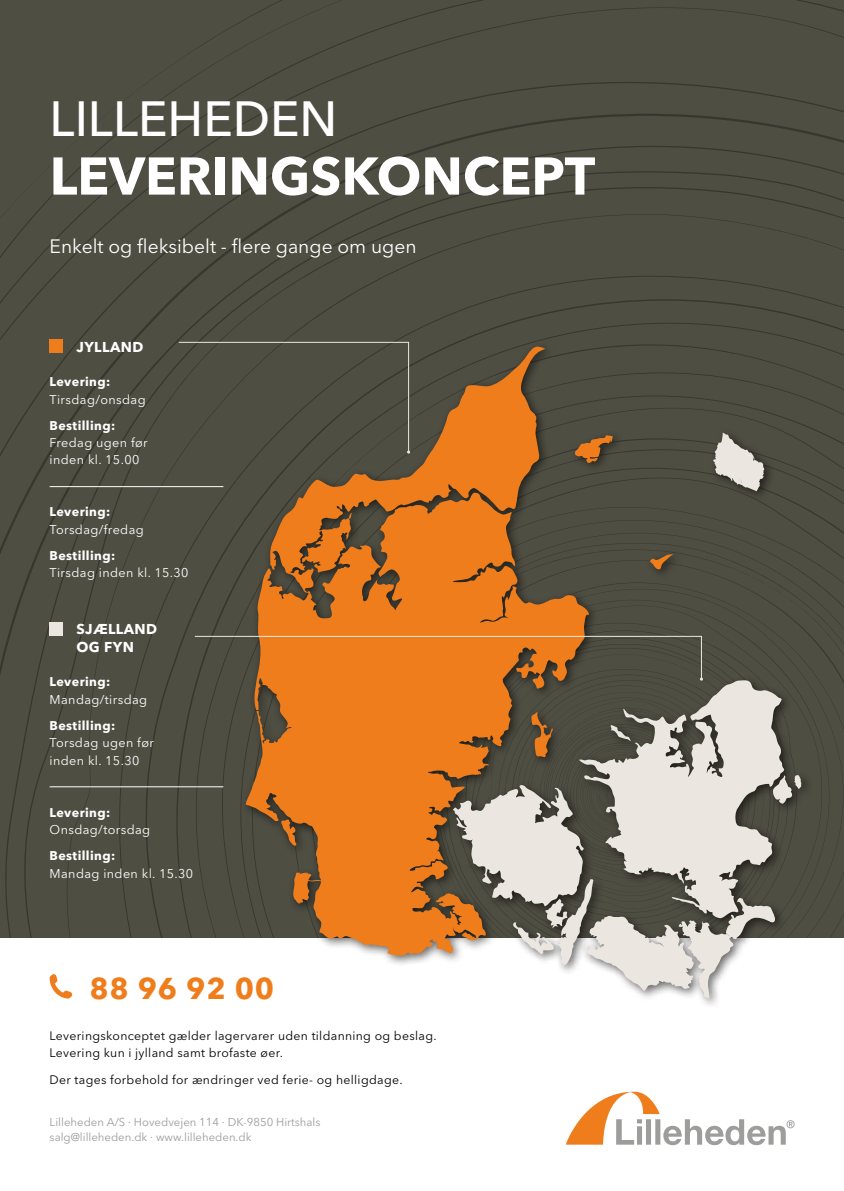
<style>
.page{position:relative;width:844px;height:1191px;background:#fff}
.page>*{position:absolute;margin:0;border:0;box-sizing:border-box;transform-origin:0 0}
.t1{font:700 52.5px "Avenir Next LT Pro";color:#fff}
.t2{font:500 49px "Avenir Next LT Pro";color:#fff}
.t3{font:700 29.93px "Avenir Next LT Pro";letter-spacing:.025em;color:#ef7d1b}
.t4{font:19.25px "Avenir Next LT Pro";color:#fff}
.t5{font:700 14.17px/17.3px "Avenir Next LT Pro";letter-spacing:.03em;color:#fff}
.t6{font:12.6px/17.3px "Avenir Next LT Pro";letter-spacing:.03em;color:#fff}
.t7{font:700 12.6px "Avenir Next LT Pro";letter-spacing:.03em;color:#fff}
.t8{font:12.25px/17.5px "Avenir Next LT Pro";letter-spacing:.025em;color:#000}
.t9{font:11.38px/15.8px "Avenir Next LT Pro";color:#9d9d9c}
</style>
<div class="page">
<svg style="left:566px;top:1091px;width:228px;height:54px"></svg>
<div style="left:0;top:7px;width:843px;height:931px;background:#4f4e43"></div>
<div style="left:241px;top:341px;width:572px;height:668px;background:#000;opacity:.6"></div>
<svg style="left:574px;top:434px;width:39px;height:29px"></svg>
<svg style="left:648px;top:554px;width:27px;height:17px"></svg>
<svg style="left:244px;top:492px;width:346px;height:464px;background:#bf712c"></svg>
<svg style="left:270px;top:345px;width:275px;height:250px;background:#a66529"></svg>
<svg style="left:280px;top:819px;width:18px;height:26px"></svg>
<svg style="left:577px;top:679px;width:207px;height:18px;background:#67665c"></svg>
<svg style="left:435px;top:697px;width:366px;height:302px;background:#aca294"></svg>
<svg style="left:712px;top:432px;width:52px;height:59px;background:#9e9c93"></svg>
<hr style="left:50px;top:786px;width:173px;height:1px;background:#fff">
<div style="left:50px;top:622px;width:13px;height:13px;background:#ebe7e0"></div>
<svg style="left:49px;top:974px;width:24px;height:24px"></svg>
<hr style="left:50px;top:486px;width:173px;height:1px;background:#fff">
<div style="left:50px;top:339px;width:13px;height:14px;background:#ef7d1b"></div>
<div style="left:178px;top:341px;width:232px;height:112px;background:#4f4e43"></div>
<svg style="left:194px;top:635px;width:508px;height:45px;background:#ac6a2e"></svg>
<h2 class="t2" style="left:50px;top:90px;width:289px">LILLEHEDEN</h2>
<h1 class="t1" style="left:50px;top:144px;width:547px">LEVERINGSKONCEPT</h1>
<h3 class="t4" style="left:50px;top:234px;width:368px">Enkelt og fleksibelt - flere gange om ugen</h3>
<p class="t5" style="left:76px;top:338px;width:68px">JYLLAND</p>
<p class="t7" style="left:50px;top:374px;width:62px">Levering:</p>
<p class="t6" style="left:50px;top:390px;width:97px">Tirsdag/onsdag</p>
<p class="t7" style="left:50px;top:417px;width:67px">Bestilling:</p>
<p class="t6" style="left:50px;top:434px;width:100px">Fredag ugen før inden kl. 15.00</p>
<p class="t7" style="left:50px;top:504px;width:62px">Levering:</p>
<p class="t6" style="left:50px;top:520px;width:96px">Torsdag/fredag</p>
<p class="t7" style="left:50px;top:548px;width:67px">Bestilling:</p>
<p class="t6" style="left:50px;top:564px;width:140px">Tirsdag inden kl. 15.30</p>
<p class="t5" style="left:76px;top:620px;width:82px">SJÆLLAND<br>OG FYN</p>
<p class="t7" style="left:50px;top:674px;width:62px">Levering:</p>
<p class="t6" style="left:50px;top:690px;width:99px">Mandag/tirsdag</p>
<p class="t7" style="left:50px;top:718px;width:67px">Bestilling:</p>
<p class="t6" style="left:50px;top:734px;width:106px">Torsdag ugen før inden kl. 15.30</p>
<p class="t7" style="left:50px;top:804px;width:62px">Levering:</p>
<p class="t6" style="left:50px;top:821px;width:102px">Onsdag/torsdag</p>
<p class="t7" style="left:50px;top:848px;width:67px">Bestilling:</p>
<p class="t6" style="left:50px;top:864px;width:145px">Mandag inden kl. 15.30</p>
<h3 class="t3" style="left:89px;top:969px;width:186px">88 96 92 00</h3>
<p class="t8" style="left:50px;top:1026px;width:388px">Leveringskonceptet gælder lagervarer uden tildanning og beslag.<br>Levering kun i jylland samt brofaste øer.</p>
<p class="t8" style="left:50px;top:1070px;width:354px">Der tages forbehold for ændringer ved ferie- og helligdage.</p>
<p class="t9" style="left:50px;top:1113px;width:272px">Lilleheden A/S · Hovedvejen 114 · DK-9850 Hirtshals salg@lilleheden.dk · www.lilleheden.dk</p>
</div>
